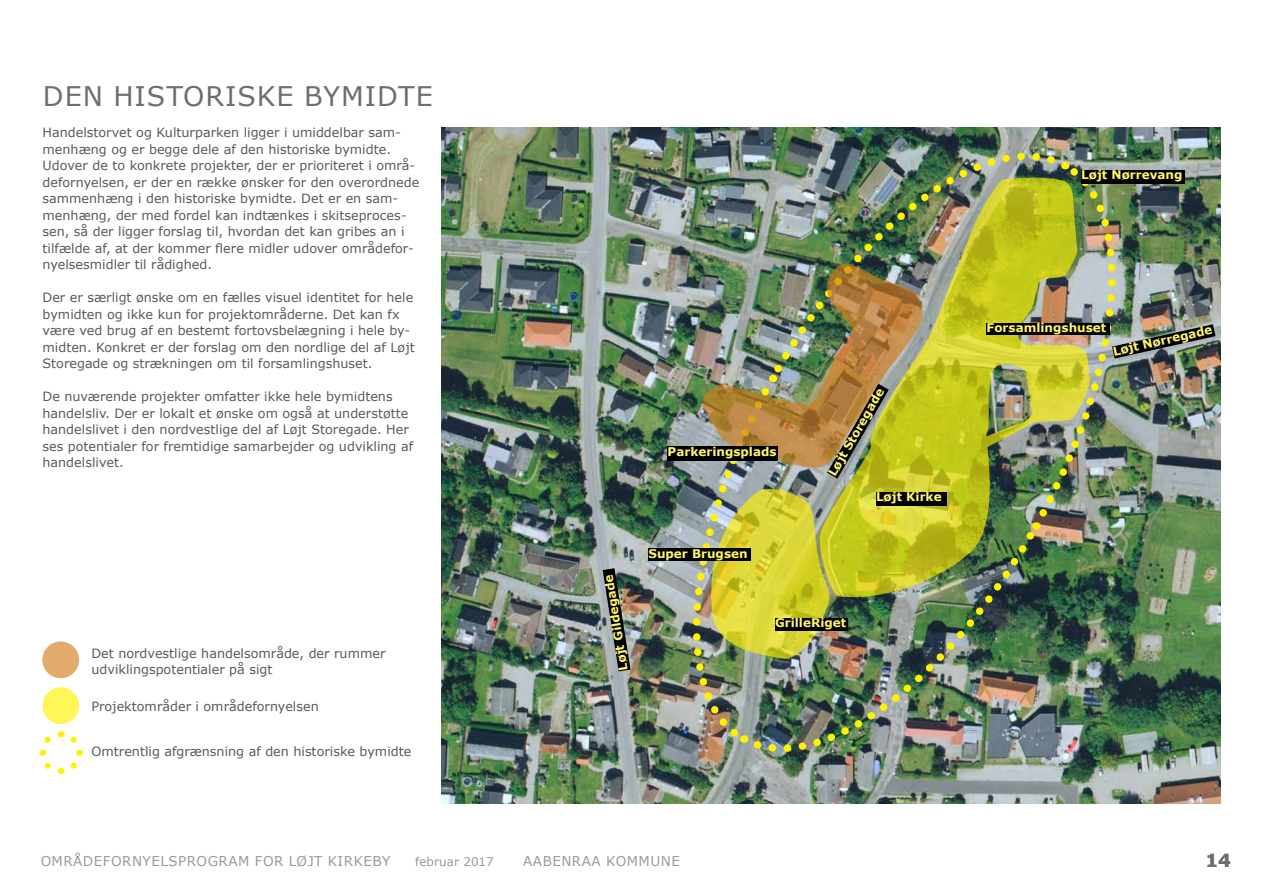
<style>
.page{position:relative;width:1263px;height:893px;background:#fff}
.page>*{position:absolute;margin:0;border:0;box-sizing:border-box;transform-origin:0 0}
.t1{font:27px "Verdana";letter-spacing:.035em;color:#6d6e71}
.t2{font:700 18px "Verdana";color:#6d6e71}
.t3{font:13.5px "Verdana";letter-spacing:.035em;color:#6d6e71}
.t4{font:12.75px/16.5px "Verdana";color:#58595b}
.t5{font:700 12px "Verdana";color:#fff56d}
.t6{font:12px "Verdana";color:#6d6e71}
</style>
<div class="page">
<img style="left:441px;top:128px;width:779px;height:675px">
<img style="left:889px;top:382px;width:201px;height:217px">
<img style="left:766px;top:137px;width:294px;height:245px">
<img style="left:748px;top:522px;width:294px;height:246px">
<div style="left:876px;top:492px;width:70px;height:14px;background:#000"></div>
<img style="left:603px;top:568px;width:27px;height:103px">
<img style="left:1033px;top:159px;width:182px;height:371px">
<div style="left:648px;top:549px;width:102px;height:12px;background:#000"></div>
<div style="left:986px;top:323px;width:124px;height:12px;background:#000"></div>
<div style="left:1081px;top:170px;width:103px;height:14px;background:#000"></div>
<img style="left:701px;top:262px;width:223px;height:206px">
<img style="left:674px;top:375px;width:215px;height:370px">
<div style="left:668px;top:446px;width:110px;height:15px;background:#000"></div>
<div style="left:42px;top:641px;width:37px;height:37px;background:#e2aa6b;border-radius:50%"></div>
<div style="left:42px;top:687px;width:37px;height:37px;background:#fff65a;border-radius:50%"></div>
<svg style="left:39px;top:731px;width:44px;height:44px"></svg>
<h1 class="t1" style="left:43px;top:78px;width:391px">DEN HISTORISKE BYMIDTE</h1>
<p class="t4" style="left:43px;top:124px;width:378px">Handelstorvet og Kulturparken ligger i umiddelbar sam&shy;menhæng og er begge dele af den historiske bymidte.<br>Udover de to konkrete projekter, der er prioriteret i områ&shy;defornyelsen, er der en række ønsker for den overordnede sammenhæng i den historiske bymidte. Det er en sam&shy;menhæng, der med fordel kan indtænkes i skitseproces&shy;sen, så der ligger forslag til, hvordan det kan gribes an i tilfælde af, at der kommer flere midler udover områdefor&shy;nyelsesmidler til rådighed.</p>
<p class="t4" style="left:43px;top:289px;width:374px">Der er særligt ønske om en fælles visuel identitet for hele bymidten og ikke kun for projektområderne. Det kan fx være ved brug af en bestemt fortovsbelægning i hele by&shy;midten. Konkret er der forslag om den nordlige del af Løjt Storegade og strækningen om til forsamlingshuset.</p>
<p class="t4" style="left:43px;top:388px;width:372px">De nuværende projekter omfatter ikke hele bymidtens handelsliv. Der er lokalt et ønske om også at understøtte handelslivet i den nordvestlige del af Løjt Storegade. Her ses potentialer for fremtidige samarbejder og udvikling af handelslivet.</p>
<p class="t4" style="left:91px;top:645px;width:296px">Det nordvestlige handelsområde, der rummer udviklingspotentialer på sigt</p>
<p class="t4" style="left:91px;top:698px;width:229px">Projektområder i områdefornyelsen</p>
<p class="t4" style="left:91px;top:743px;width:321px">Omtrentlig afgrænsning af den historiske bymidte</p>
<p class="t5" style="left:1081px;top:166px;width:103px">Løjt Nørrevang</p>
<p class="t5" style="left:615px;top:672px;width:99px;rotate:-99deg">Løjt Gildegade</p>
<p class="t5" style="left:668px;top:443px;width:110px">Parkeringsplads</p>
<p class="t5" style="left:648px;top:545px;width:101px">Super Brugsen</p>
<p class="t5" style="left:824px;top:471px;width:101px;rotate:-60deg">Løjt Storegade</p>
<p class="t5" style="left:876px;top:488px;width:67px">Løjt Kirke</p>
<p class="t5" style="left:775px;top:614px;width:73px">GrilleRiget</p>
<p class="t5" style="left:986px;top:319px;width:121px">Forsamlingshuset</p>
<p class="t5" style="left:1111px;top:343px;width:103px;rotate:-12deg">Løjt Nørregade</p>
<p class="t3" style="left:40px;top:852px;width:352px">OMRÅDEFORNYELSPROGRAM FOR LØJT KIRKEBY</p>
<p class="t6" style="left:415px;top:853px;width:80px">februar 2017</p>
<p class="t3" style="left:523px;top:852px;width:158px">AABENRAA KOMMUNE</p>
<h2 class="t2" style="left:1205px;top:847px;width:27px">14</h2>
</div>
